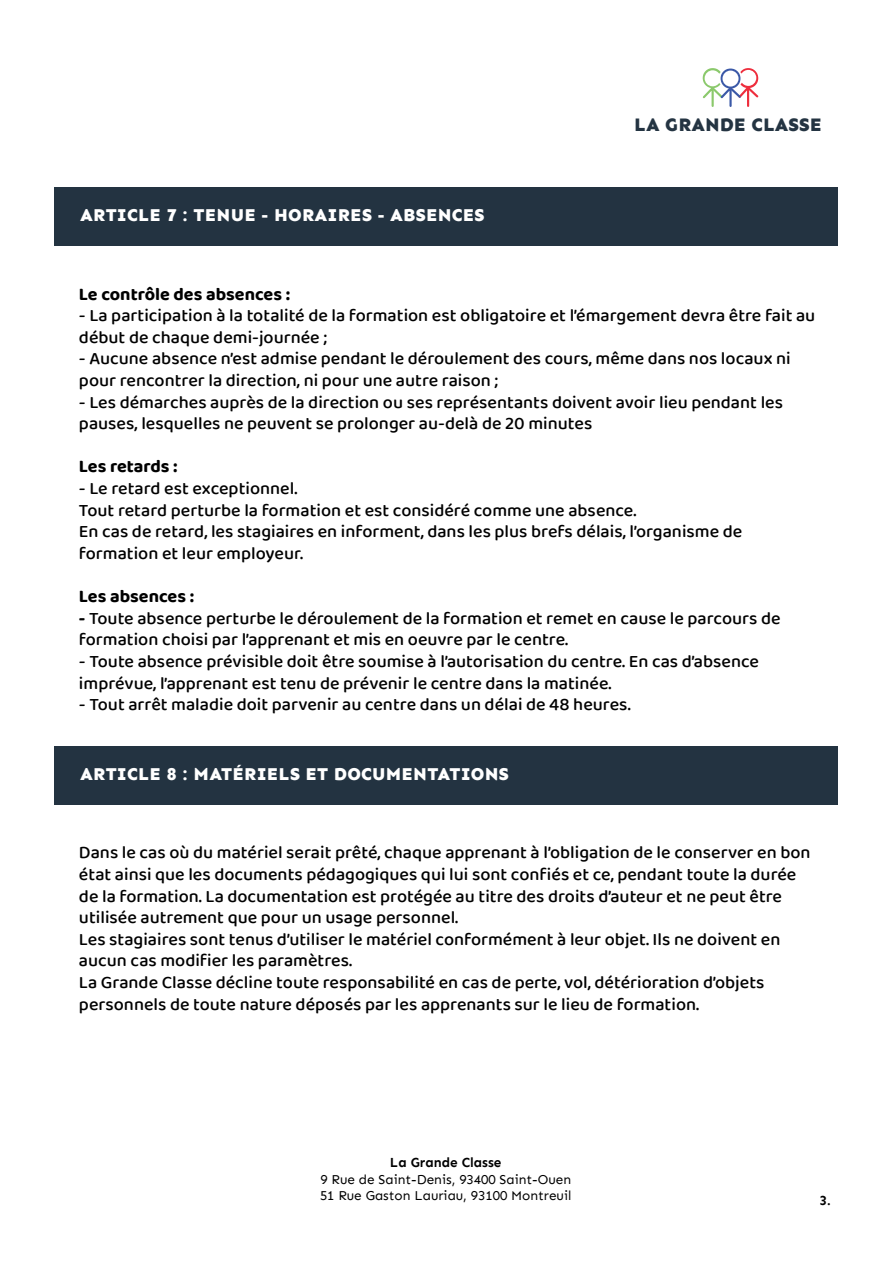
<style>
.page{position:relative;width:893px;height:1263px;background:#fff}
.page>*{position:absolute;margin:0;border:0;box-sizing:border-box;transform-origin:0 0}
.t1{font:800 19.05px "Sen";color:#243442}
.t2{font:500 18px/21.6px "Baloo Chettan 2";color:#000}
.t3{font:800 18px "Sen";letter-spacing:.01em;color:#fff}
.t4{font:700 18px "Baloo Chettan 2";color:#000}
.t5{font:13.5px/16.2px "Sen";color:#000}
.t6{font:700 13.5px "Sen";color:#000}
.s1{font-weight:700}
</style>
<div class="page">
<div style="left:54px;top:187px;width:783px;height:59px;background:#233341"></div>
<div style="left:54px;top:746px;width:783px;height:58px;background:#233341"></div>
<svg style="left:702px;top:68px;width:57px;height:39px"></svg>
<p class="t3" style="left:80px;top:205px;width:406px">ARTICLE 7 : TENUE - HORAIRES - ABSENCES</p>
<p class="t1" style="left:634px;top:114px;width:189px">LA GRANDE CLASSE</p>
<p class="t4" style="left:79px;top:280px;width:213px">Le contrôle des absences :</p>
<p class="t2" style="left:79px;top:304px;width:738px">- La participation à la totalité de la formation est obligatoire et l’émargement devra être fait au début de chaque demi-journée ;</p>
<p class="t2" style="left:79px;top:348px;width:713px">- Aucune absence n’est admise pendant le déroulement des cours, même dans nos locaux ni pour rencontrer la direction, ni pour une autre raison ;</p>
<p class="t2" style="left:79px;top:391px;width:706px">- Les démarches auprès de la direction ou ses représentants doivent avoir lieu pendant les pauses, lesquelles ne peuvent se prolonger au-delà de 20 minutes</p>
<p class="t4" style="left:79px;top:453px;width:100px">Les retards :</p>
<p class="t2" style="left:79px;top:477px;width:665px">- Le retard est exceptionnel.<br>Tout retard perturbe la formation et est considéré comme une absence.<br>En cas de retard, les stagiaires en informent, dans les plus brefs délais, l’organisme de formation et leur employeur.</p>
<p class="t4" style="left:79px;top:583px;width:117px">Les absences :</p>
<p class="t2" style="left:79px;top:607px;width:703px"><span class="s1">-</span> Toute absence perturbe le déroulement de la formation et remet en cause le parcours de formation choisi par l’apprenant et mis en oeuvre par le centre.</p>
<p class="t2" style="left:79px;top:650px;width:681px">- Toute absence prévisible doit être soumise à l’autorisation du centre. En cas d’absence imprévue, l’apprenant est tenu de prévenir le centre dans la matinée.</p>
<p class="t2" style="left:79px;top:693px;width:553px">- Tout arrêt maladie doit parvenir au centre dans un délai de 48 heures.</p>
<p class="t3" style="left:80px;top:763px;width:430px">ARTICLE 8 : MATÉRIELS ET DOCUMENTATIONS</p>
<p class="t2" style="left:79px;top:841px;width:733px">Dans le cas où du matériel serait prêté, chaque apprenant à l’obligation de le conserver en bon état ainsi que les documents pédagogiques qui lui sont confiés et ce, pendant toute la durée de la formation. La documentation est protégée au titre des droits d’auteur et ne peut être utilisée autrement que pour un usage personnel.<br>Les stagiaires sont tenus d’utiliser le matériel conformément à leur objet. Ils ne doivent en aucun cas modifier les paramètres.<br>La Grande Classe décline toute responsabilité en cas de perte, vol, détérioration d’objets personnels de toute nature déposés par les apprenants sur le lieu de formation.</p>
<p class="t6" style="left:390px;top:1155px;width:113px">La Grande Classe</p>
<p class="t5" style="left:320px;top:1171px;width:253px">9 Rue de Saint-Denis, 93400 Saint-Ouen<br>51 Rue Gaston Lauriau, 93100 Montreuil</p>
<p class="t6" style="left:819px;top:1192px;width:13px">3.</p>
</div>
